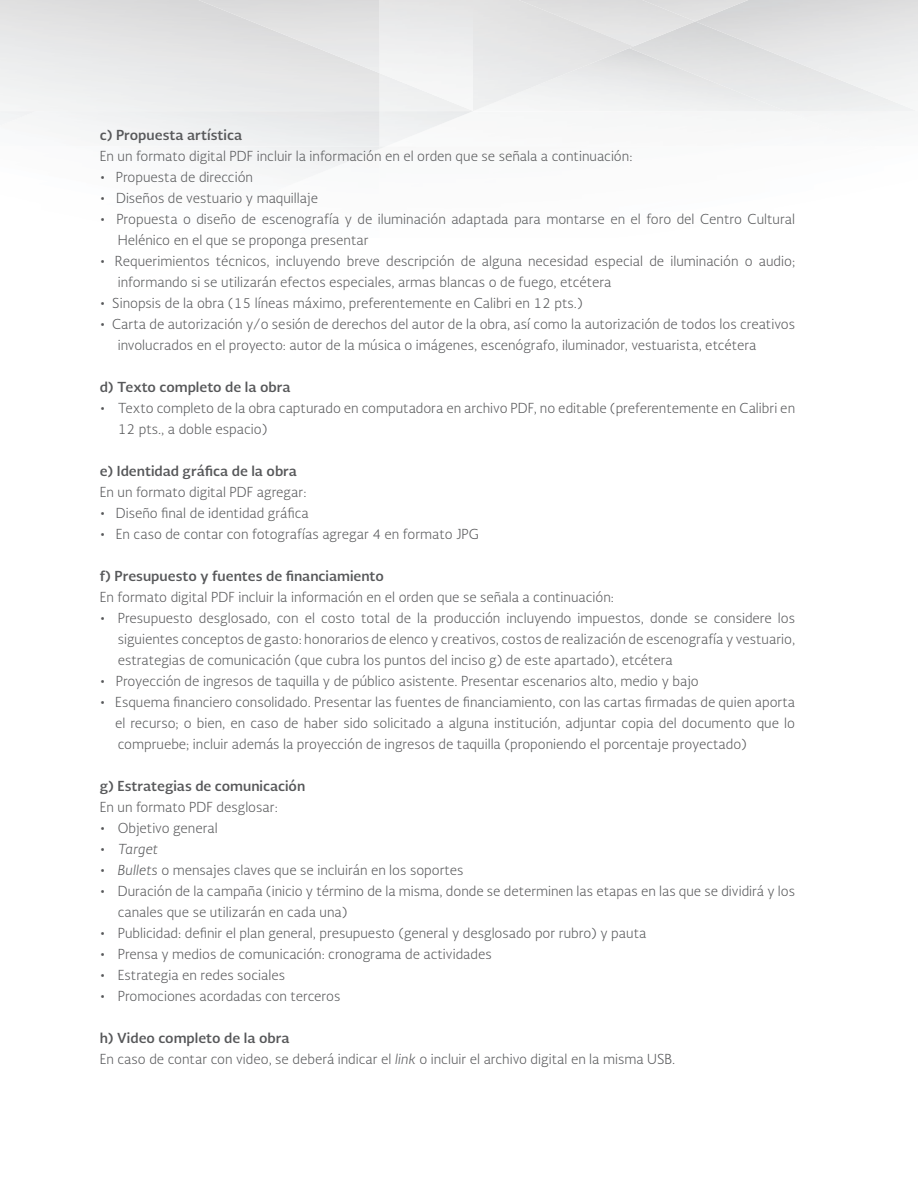
<style>
.page{position:relative;width:918px;height:1188px;background:#fff}
.page>*{position:absolute;margin:0;border:0;box-sizing:border-box;transform-origin:0 0}
.t1{font:300 13.5px/21px "Soberana Sans";color:#57585a}
.t2{font:700 13.5px "Soberana Sans";color:#57585a}
.t3{font:italic 300 13.5px "Soberana Sans";color:#57585a}
.s1{font-style:normal}
.s2{font-style:italic}
</style>
<div class="page">
<img style="left:634px;top:0;width:61px;height:46px">
<img style="left:642px;top:0;width:106px;height:21px">
<div style="left:198px;top:0;width:182px;height:73px;background:#e1e1e2"></div>
<img style="left:473px;top:58px;width:132px;height:53px">
<p class="t2" style="left:100px;top:126px;width:144px">c) Propuesta artística</p>
<p class="t1" style="left:100px;top:145px;width:534px">En un formato digital PDF incluir la información en el orden que se señala a continuación:</p>
<p class="t1" style="left:100px;top:166px;width:155px">• Propuesta de dirección</p>
<p class="t1" style="left:100px;top:187px;width:220px">• Diseños de vestuario y maquillaje</p>
<p class="t1" style="left:118px;top:208px;width:679px;text-indent:-18px">• Propuesta o diseño de escenografía y de iluminación adaptada para montarse en el foro del Centro Cultural<br>Helénico en el que se proponga presentar</p>
<p class="t1" style="left:118px;top:250px;width:679px;text-indent:-18px">• Requerimientos técnicos, incluyendo breve descripción de alguna necesidad especial de iluminación o audio; informando si se utilizarán efectos especiales, armas blancas o de fuego, etcétera</p>
<p class="t1" style="left:100px;top:292px;width:485px">• Sinopsis de la obra (15 líneas máximo, preferentemente en Calibri en 12 pts.)</p>
<p class="t1" style="left:118px;top:313px;width:679px;text-indent:-18px">• Carta de autorización y/o sesión de derechos del autor de la obra, así como la autorización de todos los creativos involucrados en el proyecto: autor de la música o imágenes, escenógrafo, iluminador, vestuarista, etcétera</p>
<p class="t2" style="left:100px;top:378px;width:192px">d) Texto completo de la obra</p>
<p class="t1" style="left:118px;top:397px;width:679px;text-indent:-18px">• Texto completo de la obra capturado en computadora en archivo PDF, no editable (preferentemente en Calibri en<br>12 pts., a doble espacio)</p>
<p class="t2" style="left:100px;top:462px;width:199px">e) Identidad gráfica de la obra</p>
<p class="t1" style="left:100px;top:481px;width:208px">En un formato digital PDF agregar:</p>
<p class="t1" style="left:100px;top:502px;width:211px">• Diseño final de identidad gráfica</p>
<p class="t1" style="left:100px;top:523px;width:381px">• En caso de contar con fotografías agregar 4 en formato JPG</p>
<p class="t2" style="left:100px;top:567px;width:286px">f) Presupuesto y fuentes de financiamiento</p>
<p class="t1" style="left:100px;top:586px;width:516px">En formato digital PDF incluir la información en el orden que se señala a continuación:</p>
<p class="t1" style="left:118px;top:607px;width:679px;text-align:justify;text-indent:-18px">• Presupuesto desglosado, con el costo total de la producción incluyendo impuestos, donde se considere los siguientes conceptos de gasto: honorarios de elenco y creativos, costos de realización de escenografía y vestuario, estrategias de comunicación (que cubra los puntos del inciso g) de este apartado), etcétera</p>
<p class="t1" style="left:100px;top:670px;width:601px">• Proyección de ingresos de taquilla y de público asistente. Presentar escenarios alto, medio y bajo</p>
<p class="t1" style="left:100px;top:691px;width:697px">• Esquema financiero consolidado. Presentar las fuentes de financiamiento, con las cartas firmadas de quien aporta</p>
<p class="t1" style="left:115px;top:712px;width:682px">el recurso; o bien, en caso de haber sido solicitado a alguna institución, adjuntar copia del documento que lo compruebe; incluir además la proyección de ingresos de taquilla (proponiendo el porcentaje proyectado)</p>
<p class="t2" style="left:100px;top:777px;width:207px">g) Estrategias de comunicación</p>
<p class="t1" style="left:100px;top:796px;width:180px">En un formato PDF desglosar:</p>
<p class="t1" style="left:100px;top:817px;width:119px">• Objetivo general</p>
<p class="t3" style="left:100px;top:840px;width:60px"><span class="s1">•</span> Target</p>
<p class="t1" style="left:100px;top:859px;width:365px">• <span class="s2">Bullets</span> o mensajes claves que se incluirán en los soportes</p>
<p class="t1" style="left:118px;top:880px;width:679px;text-indent:-18px">• Duración de la campaña (inicio y término de la misma, donde se determinen las etapas en las que se dividirá y los canales que se utilizarán en cada una)</p>
<p class="t1" style="left:100px;top:922px;width:548px">• Publicidad: definir el plan general, presupuesto (general y desglosado por rubro) y pauta</p>
<p class="t1" style="left:100px;top:943px;width:394px">• Prensa y medios de comunicación: cronograma de actividades</p>
<p class="t1" style="left:100px;top:964px;width:187px">• Estrategia en redes sociales</p>
<p class="t1" style="left:100px;top:985px;width:242px">• Promociones acordadas con terceros</p>
<p class="t2" style="left:100px;top:1029px;width:191px">h) Video completo de la obra</p>
<p class="t1" style="left:100px;top:1048px;width:577px">En caso de contar con video, se deberá indicar el <span class="s2">link</span> o incluir el archivo digital en la misma USB.</p>
</div>
